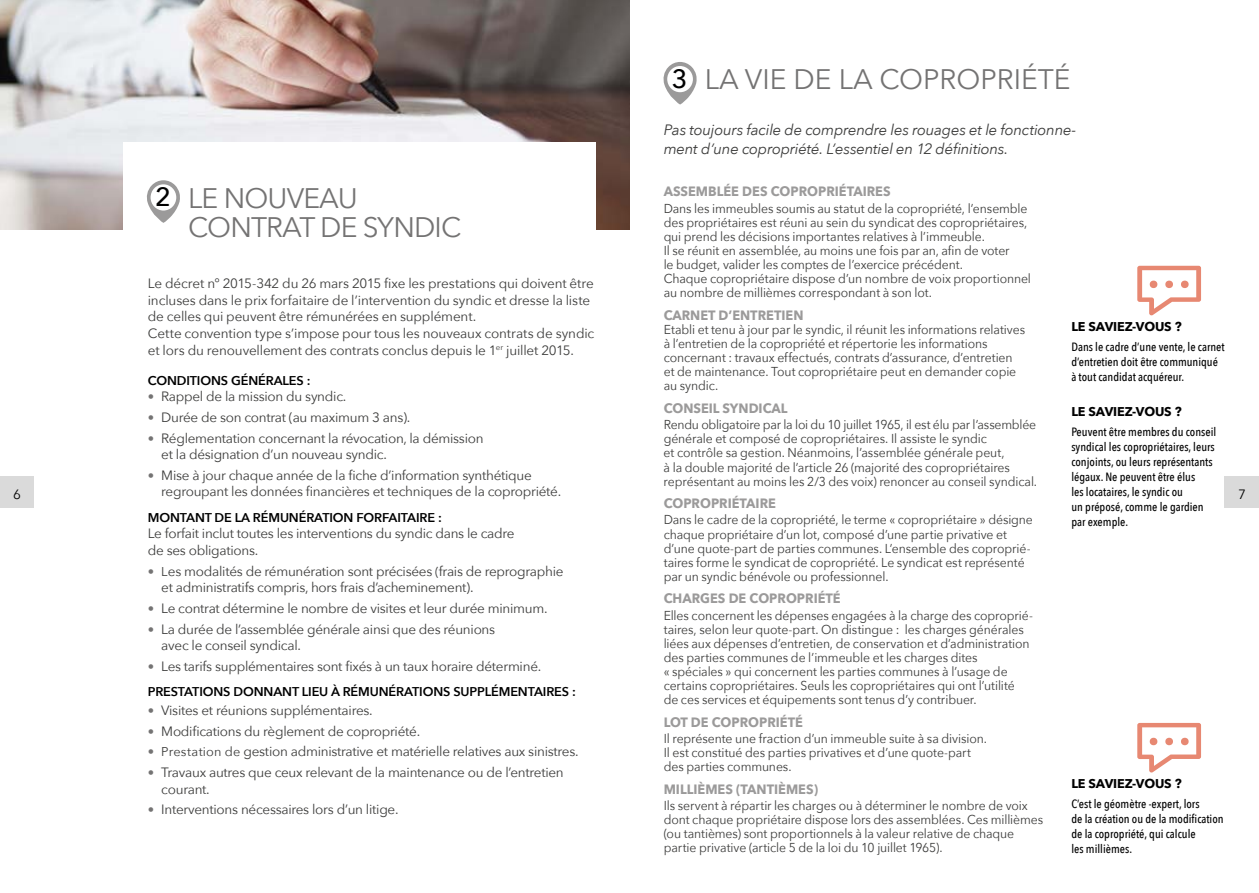
<style>
.page{position:relative;width:1259px;height:893px;background:#fff}
.page>*{position:absolute;margin:0;border:0;box-sizing:border-box;transform-origin:0 0}
.t1{font:28.2px/29.8px "Avenir Next";letter-spacing:-.03em;color:#747373}
.t2{font:28.2px "Avenir Next";color:#747373}
.t3{font:500 26.4px "Avenir Next";color:#000}
.t4{font:italic 15px/18.8px "Avenir Next";letter-spacing:-.015em;color:#3c3c3b}
.t5{font:13.5px/16.5px "Avenir Next";letter-spacing:-.02em;color:#3c3c3b}
.t6{font:700 13.5px "Avenir Next";color:#9b9a9a;scale:.95 1}
.t7{font:13.5px "Avenir Next";color:#000}
.t8{font:12.9px/14.1px "Avenir Next";letter-spacing:-.01em;color:#3c3c3b;scale:.95 1}
.t9{font:600 12.75px "Avenir Next";letter-spacing:-.01em;color:#000}
.t10{font:700 12.75px "Avenir Next";letter-spacing:-.01em;color:#000}
.t11{font:500 12px/15px "Avenir Next Condensed";color:#000}
.s1{font-size:12.75px;color:#747373}
.s2{font-size:12.75px}
</style>
<div class="page">
<img style="left:0;top:0;width:629px;height:230px">
<div style="left:123px;top:142px;width:472px;height:112px;background:#fff"></div>
<svg style="left:147px;top:180px;width:33px;height:43px"></svg>
<div style="left:151px;top:184px;width:25px;height:27px;background:#fff;border-radius:50%"></div>
<svg style="left:663px;top:62px;width:34px;height:43px"></svg>
<div style="left:667px;top:66px;width:26px;height:26px;background:#fff;border-radius:50%"></div>
<svg style="left:1137px;top:266px;width:64px;height:49px"></svg>
<svg style="left:1137px;top:723px;width:64px;height:49px"></svg>
<div style="left:0;top:476px;width:34px;height:32px;background:#dadada"></div>
<div style="left:1225px;top:476px;width:34px;height:32px;background:#dadada"></div>
<h1 class="t2" style="left:704px;top:56px;width:367px">La vie de la copropriété</h1>
<h2 class="t3" style="left:672px;top:56px;width:17px">3</h2>
<p class="t4" style="left:663px;top:120px;width:414px">Pas toujours facile de comprendre les rouages et le fonctionne&shy;ment d’une copropriété. L’essentiel en 12 définitions.</p>
<p class="t6" style="left:663px;top:180px;width:240px">ASSEMBLÉE DES COPROPRIÉTAIRES</p>
<p class="t8" style="left:663px;top:201px;width:388px">Dans les immeubles soumis au statut de la copropriété, l’ensemble des propriétaires est réuni au sein du syndicat des copropriétaires, qui prend les décisions importantes relatives à l’immeuble.<br>Il se réunit en assemblée, au moins une fois par an, afin de voter<br>le budget, valider les comptes de l’exercice précédent.<br>Chaque copropriétaire dispose d’un nombre de voix proportionnel au nombre de millièmes correspondant à son lot.</p>
<p class="t6" style="left:663px;top:303px;width:149px">CARNET D’ENTRETIEN</p>
<p class="t8" style="left:663px;top:322px;width:382px">Etabli et tenu à jour par le syndic, il réunit les informations relatives à l’entretien de la copropriété et répertorie les informations concernant : travaux effectués, contrats d’assurance, d’entretien et de maintenance. Tout copropriétaire peut en demander copie au syndic.</p>
<p class="t6" style="left:663px;top:397px;width:132px">CONSEIL SYNDICAL</p>
<p class="t8" style="left:663px;top:417px;width:394px">Rendu obligatoire par la loi du 10 juillet 1965, il est élu par l’assemblée générale et composé de copropriétaires. I l assiste le syndic<br>et contrôle sa gestion. Néanmoins, l’assemblée générale peut,<br>à la double majorité de l’article 26 (majorité des copropriétaires représentant au moins les 2/3 des voix) renoncer au conseil syndical.</p>
<p class="t6" style="left:663px;top:492px;width:118px">COPROPRIÉTAIRE</p>
<p class="t8" style="left:663px;top:512px;width:390px">Dans le cadre de la copropriété, le terme « copropriétaire » désigne chaque propriétaire d’un lot, composé d’une partie privative et d’une quote-part de parties communes. L’ensemble des coproprié&shy;taires forme le syndicat de copropriété. Le syndicat est représenté par un syndic bénévole ou professionnel.</p>
<p class="t6" style="left:663px;top:587px;width:188px">CHARGES DE COPROPRIÉTÉ</p>
<p class="t8" style="left:663px;top:608px;width:390px">Elles concernent les dépenses engagées à la charge des coproprié&shy;taires, selon leur quote-part. On distingue : les charges générales liées aux dépenses d’entretien, de conservation et d’administration des parties communes de l’immeuble et les charges dites<br>« spéciales » qui concernent les parties communes à l’usage de certains copropriétaires. Seuls les copropriétaires qui ont l’utilité<br>de ces services et équipements sont tenus d’y contribuer.</p>
<p class="t6" style="left:663px;top:710px;width:148px">LOT DE COPROPRIÉTÉ</p>
<p class="t8" style="left:663px;top:731px;width:342px">I l représente une fraction d’un immeuble suite à sa division.<br>I l est constitué des parties privatives et d’une quote-part des parties communes.</p>
<p class="t6" style="left:663px;top:777px;width:164px">MILLIÈMES (TANTIÈMES)</p>
<p class="t8" style="left:663px;top:798px;width:401px">I ls servent à répartir les charges ou à déterminer le nombre de voix dont chaque propriétaire dispose lors des assemblées. Ces millièmes (ou tantièmes) sont proportionnels à la valeur relative de chaque partie privative (article 5 de la loi du 10 juillet 1965).</p>
<h2 class="t3" style="left:155px;top:174px;width:17px">2</h2>
<h1 class="t1" style="left:188px;top:182px;width:275px">Le nouveau contrat de syndic</h1>
<p class="t5" style="left:148px;top:275px;width:448px">Le décret n° 2015-342 du 26 mars 2015 fixe les prestations qui doivent être incluses dans le prix forfaitaire de l’intervention du syndic et dresse la liste de celles qui peuvent être rémunérées en supplément.<br>Cette convention type s’impose pour tous les nouveaux contrats de syndic et lors du renouvellement des contrats conclus depuis le 1<sup>er</sup> juillet 2015.</p>
<p class="t9" style="left:148px;top:369px;width:164px">CONDITIONS GÉNÉRALES :</p>
<p class="t5" style="left:148px;top:388px;width:200px"><span class="s1">•</span> Rappel de la mission du syndic.</p>
<p class="t5" style="left:148px;top:408px;width:264px"><span class="s1">•</span> Durée de son contrat (au maximum 3 ans).</p>
<p class="t5" style="left:161px;top:429px;width:324px;text-indent:-14px"><span class="s1">•</span> Réglementation concernant la révocation, la démission et la désignation d’un nouveau syndic.</p>
<p class="t5" style="left:161px;top:466px;width:401px;text-indent:-14px"><span class="s1">•</span> Mise à jour chaque année de la fiche d’information synthétique regroupant les données financières et techniques de la copropriété.</p>
<p class="t9" style="left:148px;top:506px;width:295px">MONTANT DE LA RÉMUNÉRATION FORFAITAIRE :</p>
<p class="t5" style="left:148px;top:525px;width:368px">Le forfait inclut toutes les interventions du syndic dans le cadre de ses obligations.</p>
<p class="t5" style="left:161px;top:562px;width:404px;text-indent:-14px"><span class="s1">•</span> <span class="s2">L</span>es modalités de rémunération sont précisées <span class="s2">(</span>frais de reprographie et administratifs compris, hors frais d’acheminement).</p>
<p class="t5" style="left:148px;top:599px;width:401px"><span class="s1">•</span> Le contrat détermine le nombre de visites et leur durée minimum.</p>
<p class="t5" style="left:161px;top:620px;width:335px;text-indent:-14px"><span class="s1">•</span> La durée de l’assemblée générale ainsi que des réunions avec le conseil syndical.</p>
<p class="t5" style="left:148px;top:657px;width:395px"><span class="s1">•</span> Les tarifs supplémentaires sont fixés à un taux horaire déterminé.</p>
<p class="t9" style="left:148px;top:681px;width:429px">PRESTATIONS DONNANT LIEU À RÉMUNÉRATIONS SUPPLÉMENTAIRES :</p>
<p class="t5" style="left:148px;top:701px;width:226px"><span class="s1">•</span> Visites et réunions supplémentaires.</p>
<p class="t5" style="left:148px;top:722px;width:274px"><span class="s1">•</span> Modifications du règlement de copropriété.</p>
<p class="t5" style="left:148px;top:743px;width:432px"><span class="s1">•</span> <span class="s2">Prestation de</span> gestion administrative et matérielle relatives aux sinistres.</p>
<p class="t5" style="left:161px;top:764px;width:404px;text-indent:-13px"><span class="s1">•</span> Travaux autres que ceux relevant de la maintenance ou de l’entretien courant.</p>
<p class="t5" style="left:148px;top:801px;width:252px"><span class="s1">•</span> I nterventions nécessaires lors d’un litige.</p>
<p class="t10" style="left:1071px;top:316px;width:112px">LE SAVIEZ-VOUS ?</p>
<p class="t11" style="left:1071px;top:339px;width:155px">Dans le cadre d’une vente, le carnet d’entretien doit être communiqué à tout candidat acquéreur.</p>
<p class="t10" style="left:1071px;top:401px;width:112px">LE SAVIEZ-VOUS ?</p>
<p class="t11" style="left:1071px;top:424px;width:146px">Peuvent être membres du conseil syndical les copropriétaires, leurs conjoints, ou leurs représentants légaux. Ne peuvent être élus<br>les locataires, le syndic ou<br>un préposé, comme le gardien par exemple.</p>
<p class="t7" style="left:13px;top:483px;width:9px">6</p>
<p class="t7" style="left:1238px;top:483px;width:9px">7</p>
<p class="t10" style="left:1071px;top:773px;width:112px">LE SAVIEZ-VOUS ?</p>
<p class="t11" style="left:1071px;top:796px;width:154px">C’est le géomètre -expert, lors<br>de la création ou de la modification de la copropriété, qui calcule<br>les millièmes.</p>
</div>
